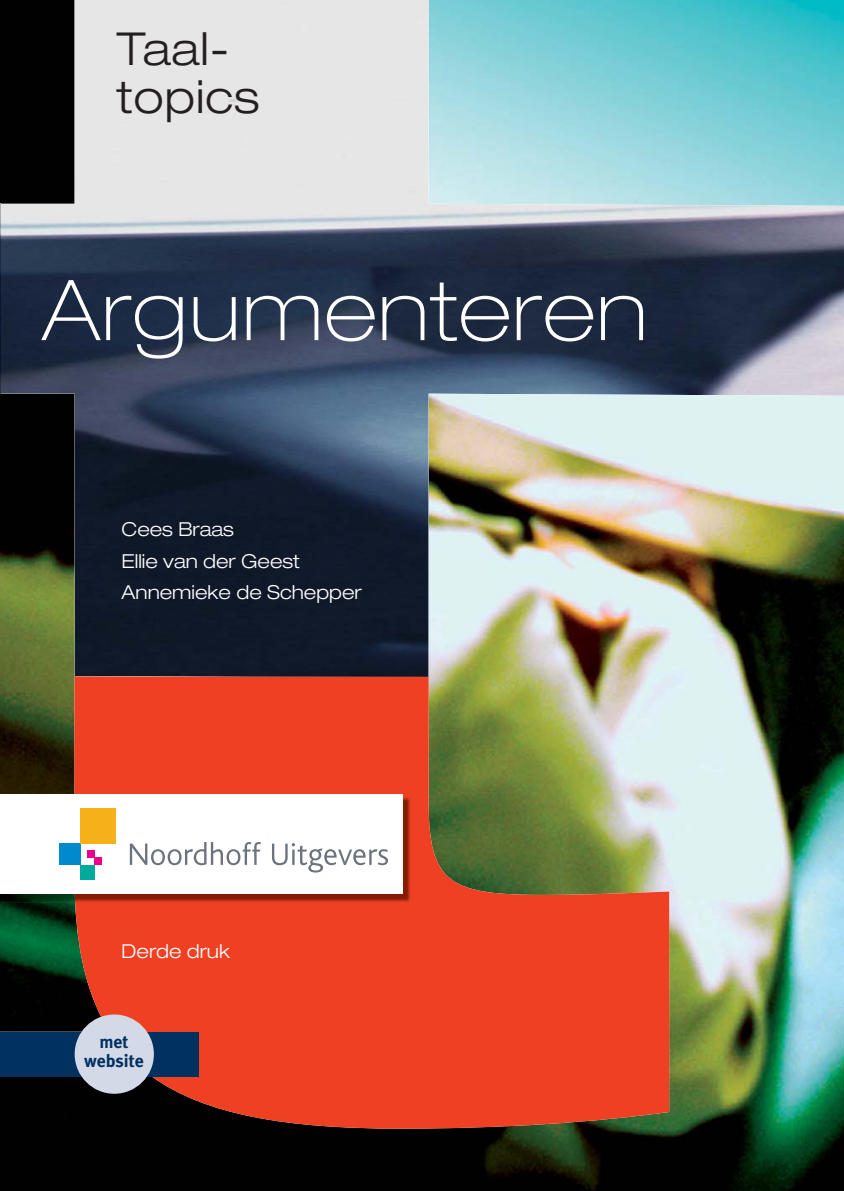
<style>
.page{position:relative;width:844px;height:1191px;background:#fff}
.page>*{position:absolute;margin:0;border:0;box-sizing:border-box;transform-origin:0 0}
.t1{font:100 expanded 84px "Helvetica Neue";letter-spacing:.02em;color:#fff}
.t2{font:300 expanded 45.5px/47.2px "Helvetica Neue";letter-spacing:.02em;color:#231f20}
.t3{font:300 expanded 19.25px/31.5px "Helvetica Neue";color:#fff}
.t4{font:700 17.85px/19.2px "Meta Plus";color:#003160;text-align:center}
</style>
<div class="page">
<img style="left:0;top:677px;width:843px;height:514px">
<img style="left:0;top:0;width:843px;height:677px">
<svg style="left:74px;top:676px;width:595px;height:452px;background:#ce5331"></svg>
<div style="left:0;top:1031px;width:198px;height:45px;background:#003160"></div>
<div style="left:75px;top:1014px;width:79px;height:79px;background:#d3d9e7;border-radius:50%"></div>
<img style="left:0;top:204px;width:1px;height:190px">
<img style="left:1px;top:893px;width:74px;height:10px">
<img style="left:75px;top:796px;width:336px;height:107px">
<div style="left:0;top:794px;width:402px;height:99px;background:#fff"></div>
<div style="left:94px;top:858px;width:7px;height:7px;background:#ec008c"></div>
<div style="left:87px;top:850px;width:7px;height:7px;background:#ec008c"></div>
<div style="left:80px;top:865px;width:14px;height:14px;background:#00aa9e"></div>
<div style="left:59px;top:843px;width:21px;height:22px;background:#008acd"></div>
<div style="left:80px;top:808px;width:36px;height:35px;background:#f6b11a"></div>
<svg style="left:130px;top:842px;width:131px;height:23px"></svg>
<svg style="left:272px;top:843px;width:116px;height:29px"></svg>
<h2 class="t2" style="left:117px;top:30px;width:144px">Taal&shy;topics</h2>
<h1 class="t1" style="left:42px;top:280px;width:607px">Argumenteren</h1>
<p class="t3" style="left:122px;top:515px;width:241px">Cees Braas<br>Ellie van der Geest<br>Annemieke de Schepper</p>
<p class="t3" style="left:122px;top:937px;width:110px">Derde druk</p>
<p class="t4" style="left:84px;top:1032px;width:61px">met website</p>
</div>
